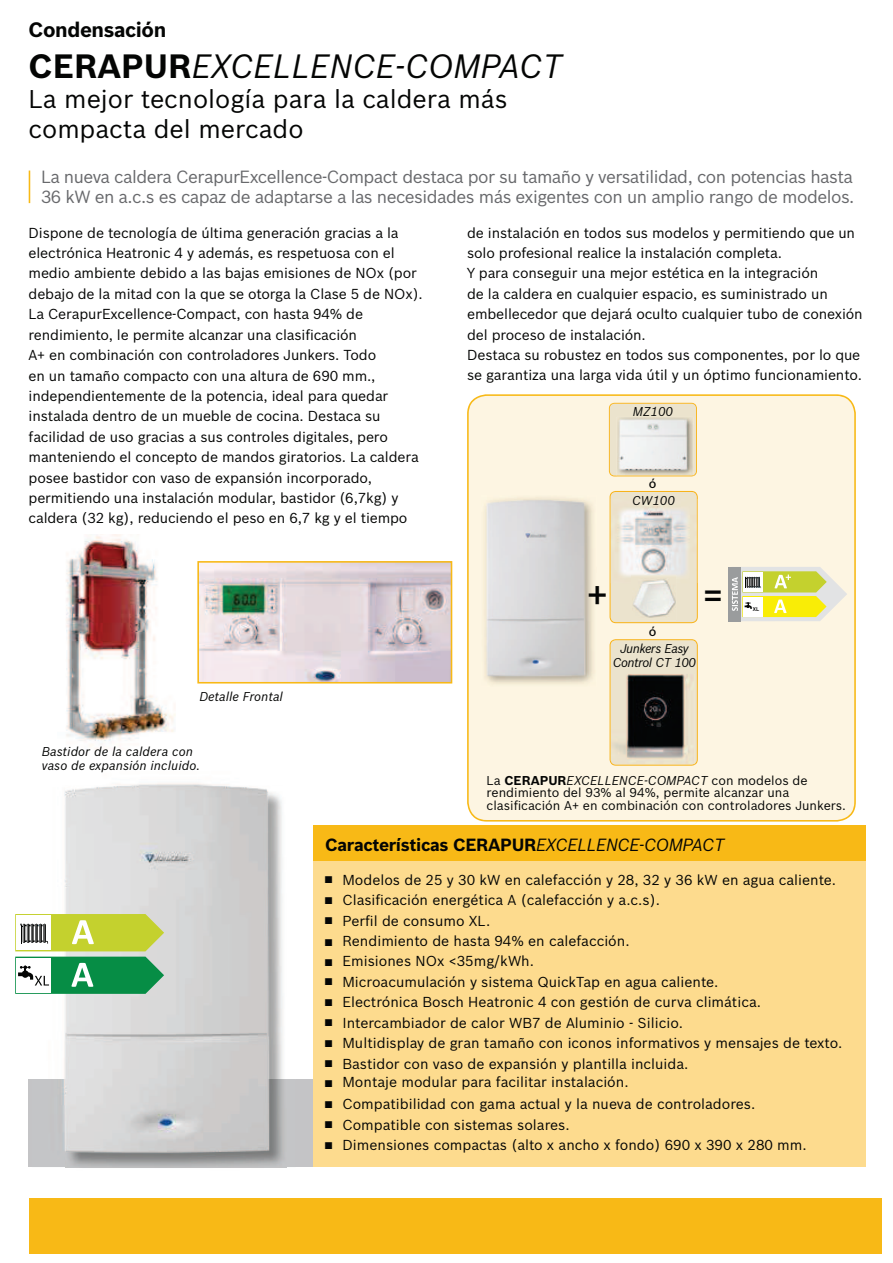
<style>
.page{position:relative;width:893px;height:1263px;background:#fff}
.page>*{position:absolute;margin:0;border:0;box-sizing:border-box;transform-origin:0 0}
.t1{font:500 37.65px "Bosch Sans";color:#040504}
.t2{font:italic 33px "Bosch Sans";color:#040504}
.t3{font:25.2px/30.2px "Bosch Sans";color:#040504}
.t4{font:700 20.4px "Bosch Sans";letter-spacing:-.02em;color:#040504}
.t5{font:17.25px/20.4px "Bosch Sans";letter-spacing:-.03em;color:#68696c}
.t6{font:700 17.25px "Bosch Sans";letter-spacing:-.02em;color:#040504}
.t7{font:14.1px/20.4px "Bosch Sans";letter-spacing:-.01em;color:#040504}
.t8{font:12.6px/12.6px "Bosch Sans";color:#040504}
.t9{font:italic 12.6px/14.1px "Bosch Sans";color:#040504}
.t10{font:italic 12.6px/14.1px "Bosch Sans";letter-spacing:-.04em;color:#040504;text-align:center}
.t11{font:500 12.6px "Bosch Sans";color:#040504}
.t12{font:500 5.7px "DIN Next LT Pro";color:#040504}
.s1{font-weight:700;font-style:normal}
.s2{font-weight:700}
.s3{font-style:italic}
.s4{font-weight:400;font-style:italic}
</style>
<div class="page">
<div style="left:467px;top:394px;width:389px;height:427px;background:#fdf5e2"></div>
<div style="left:29px;top:1198px;width:853px;height:56px;background:#f8b916"></div>
<hr style="left:29px;top:171px;width:1px;height:32px;background:#f8b916">
<img style="left:66px;top:535px;width:109px;height:215px">
<div style="left:29px;top:1079px;width:305px;height:88px;background:#c4c4c6"></div>
<img style="left:200px;top:564px;width:249px;height:116px">
<div style="left:197px;top:561px;width:255px;height:122px;border:2px solid #f8b916"></div>
<img style="left:65px;top:785px;width:221px;height:383px">
<img style="left:65px;top:1079px;width:221px;height:88px">
<svg style="left:15px;top:957px;width:149px;height:37px"></svg>
<svg style="left:15px;top:914px;width:149px;height:37px"></svg>
<div style="left:313px;top:828px;width:553px;height:339px;background:#fddb8e"></div>
<div style="left:313px;top:825px;width:553px;height:36px;background:#f8b916"></div>
<div style="left:472px;top:494px;width:130px;height:193px;background:#fdf5e2"></div>
<img style="left:482px;top:495px;width:114px;height:192px">
<div style="left:728px;top:567px;width:13px;height:54px;background:#9a9c9d"></div>
<svg style="left:732px;top:567px;width:115px;height:54px"></svg>
<svg style="left:610px;top:491px;width:88px;height:132px;background:#ecdeba"></svg>
<img style="left:610px;top:499px;width:87px;height:84px">
<img style="left:631px;top:575px;width:45px;height:45px">
<img style="left:633px;top:579px;width:43px;height:39px">
<svg style="left:609px;top:403px;width:88px;height:74px;background:#eddeb9"></svg>
<img style="left:617px;top:417px;width:77px;height:59px">
<img style="left:617px;top:417px;width:73px;height:56px">
<svg style="left:610px;top:639px;width:88px;height:126px;background:#ece0c1"></svg>
<img style="left:610px;top:766px;width:84px;height:4px">
<img style="left:610px;top:674px;width:84px;height:92px">
<p class="t4" style="left:29px;top:18px;width:139px">Condensación</p>
<p class="t2" style="left:29px;top:53px;width:535px"><span class="s1">CERAPUR</span>EXCELLENCE-COMPACT</p>
<p class="t3" style="left:29px;top:86px;width:480px">La mejor tecnología para la caldera más compacta del mercado</p>
<p class="t5" style="left:41px;top:168px;width:815px">La nueva caldera CerapurExcellence-Compact destaca por su tamaño y versatilidad, con potencias hasta<br>36 kW en a.c.s es capaz de adaptarse a las necesidades más exigentes con un amplio rango de modelos.</p>
<p class="t7" style="left:29px;top:223px;width:396px">Dispone de tecnología de última generación gracias a la electrónica Heatronic 4 y además, es respetuosa con el medio ambiente debido a las bajas emisiones de NOx (por debajo de la mitad con la que se otorga la Clase 5 de NOx).<br>La CerapurExcellence-Compact, con hasta 94% de rendimiento, le permite alcanzar una clasificación<br>A+ en combinación con controladores Junkers. Todo<br>en un tamaño compacto con una altura de 690 mm., independientemente de la potencia, ideal para quedar instalada dentro de un mueble de cocina. Destaca su facilidad de uso gracias a sus controles digitales, pero manteniendo el concepto de mandos giratorios. La caldera posee bastidor con vaso de expansión incorporado, permitiendo una instalación modular, bastidor (6,7kg) y caldera (32 kg), reduciendo el peso en 6,7 kg y el tiempo</p>
<p class="t7" style="left:467px;top:223px;width:397px">de instalación en todos sus modelos y permitiendo que un solo profesional realice la instalación completa.<br>Y para conseguir una mejor estética en la integración<br>de la caldera en cualquier espacio, es suministrado un embellecedor que dejará oculto cualquier tubo de conexión del proceso de instalación.<br>Destaca su robustez en todos sus componentes, por lo que se garantiza una larga vida útil y un óptimo funcionamiento.</p>
<p class="t9" style="left:633px;top:406px;width:42px">MZ100</p>
<p class="t11" style="left:649px;top:476px;width:9px">ó</p>
<p class="t9" style="left:632px;top:495px;width:44px">CW100</p>
<p class="t9" style="left:199px;top:690px;width:85px">Detalle Frontal</p>
<p class="t9" style="left:42px;top:745px;width:160px">Bastidor de la caldera con vaso de expansión incluido.</p>
<p class="t1" style="left:587px;top:573px;width:23px">+</p>
<p class="t11" style="left:649px;top:624px;width:9px">ó</p>
<p class="t10" style="left:613px;top:642px;width:85px">Junkers Easy<br>Control CT 100</p>
<p class="t1" style="left:703px;top:573px;width:23px">=</p>
<p class="t12" style="left:753px;top:605px;width:8px">XL</p>
<p class="t8" style="left:487px;top:775px;width:361px">La <span class="s2">CERAPUR</span><span class="s3">EXCELLENCE-COMPACT</span> con modelos de rendimiento del 93% al 94%, permite alcanzar una clasificación A+ en combinación con controladores Junkers.</p>
<p class="t6" style="left:325px;top:834px;width:401px">Características CERAPUR<span class="s4">EXCELLENCE-COMPACT</span></p>
<p class="t7" style="left:342px;top:870px;width:502px">Modelos de 25 y 30 kW en calefacción y 28, 32 y 36 kW en agua caliente.<br>Clasificación energética A (calefacción y a.c.s).<br>Perfil de consumo XL.<br>Rendimiento de hasta 94% en calefacción.<br>Emisiones NOx &lt;35mg/kWh.<br>Microacumulación y sistema QuickTap en agua caliente.<br>Electrónica Bosch Heatronic 4 con gestión de curva climática.<br>Intercambiador de calor WB7 de Aluminio - Silicio.<br>Multidisplay de gran tamaño con iconos informativos y mensajes de texto.<br>Bastidor con vaso de expansión y plantilla incluida.</p>
<p class="t7" style="left:342px;top:1072px;width:414px;line-height:22px">Montaje modular para facilitar instalación.<br>Compatibilidad con gama actual y la nueva de controladores.</p>
<p class="t7" style="left:342px;top:1115px;width:466px">Compatible con sistemas solares.<br>Dimensiones compactas (alto x ancho x fondo) 690 x 390 x 280 mm.</p>
</div>
